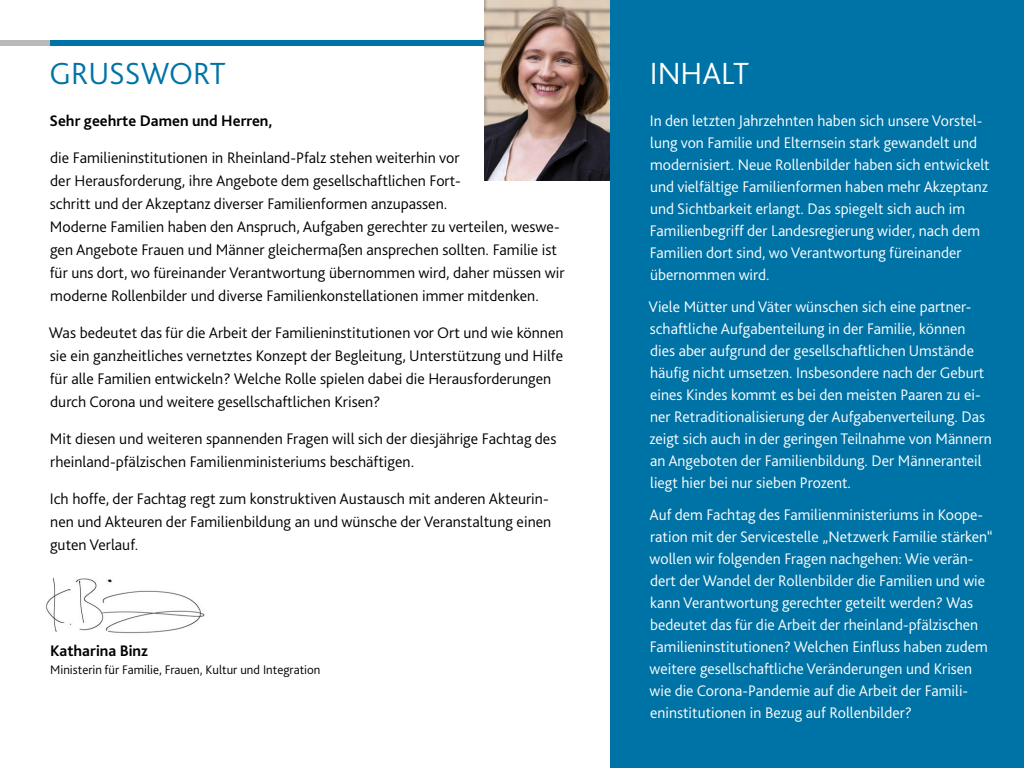
<style>
.page{position:relative;width:1024px;height:768px;background:#fff}
.page>*{position:absolute;margin:0;border:0;box-sizing:border-box;transform-origin:0 0}
.H1_Titel{font:300 32px "Bliss 2";color:#0073a6}
.H1_Titel-2{font:300 32px "Bliss 2";color:#fff}
.P_Fließtext{font:300 16px/22px "Bliss 2";color:#fff}
.P_Fließtext-2{font:300 16px/23px "Bliss 2";color:#000}
.P_Anrede{font:700 16px "Bliss 2";color:#000}
.P_Fließtext-3{font:700 16px "Bliss 2";color:#000}
.P_Fließtext-4{font:300 13px "Bliss 2";color:#000}
</style>
<div class="page">
<div style="left:0;top:40px;width:59px;height:6px;background:#b9b9b9"></div>
<div style="left:50px;top:40px;width:832px;height:6px;background:#0073a6"></div>
<img style="left:484px;top:0;width:126px;height:181px">
<img style="left:46px;top:577px;width:159px;height:57px">
<div style="left:610px;top:0;width:414px;height:768px;background:#0073a6"></div>
<h1 class="H1_Titel" style="left:50px;top:54px;width:178px">GRUSSWORT</h1>
<h1 class="H1_Titel-2" style="left:650px;top:54px;width:101px">INHALT</h1>
<p class="P_Fließtext" style="left:650px;top:110px;width:341px">In den letzten Jahrzehnten haben sich unsere Vorstel&shy;lung von Familie und Elternsein stark gewandelt und modernisiert. Neue Rollenbilder haben sich entwickelt und vielfältige Familienformen haben mehr Akzeptanz und Sichtbarkeit erlangt. Das spiegelt sich auch im Familienbegriff der Landesregierung wider, nach dem Familien dort sind, wo Verantwortung füreinander übernommen wird.</p>
<p class="P_Fließtext" style="left:648px;top:296px;width:345px">Viele Mütter und Väter wünschen sich eine partner&shy;schaftliche Aufgabenteilung in der Familie, können dies aber aufgrund der gesellschaftlichen Umstände häufig nicht umsetzen. Insbesondere nach der Geburt eines Kindes kommt es bei den meisten Paaren zu ei&shy;ner Retraditionalisierung der Aufgabenverteilung. Das zeigt sich auch in der geringen Teilnahme von Männern an Angeboten der Familienbildung. Der Männeranteil liegt hier bei nur sieben Prozent.</p>
<p class="P_Fließtext" style="left:650px;top:504px;width:345px">Auf dem Fachtag des Familienministeriums in Koope&shy;ration mit der Servicestelle „Netzwerk Familie stärken“ wollen wir folgenden Fragen nachgehen: Wie verän&shy;dert der Wandel der Rollenbilder die Familien und wie kann Verantwortung gerechter geteilt werden? Was bedeutet das für die Arbeit der rheinland-pfälzischen Familieninstitutionen? Welchen Einfluss haben zudem weitere gesellschaftliche Veränderungen und Krisen wie die Corona-Pandemie auf die Arbeit der Famili&shy;eninstitutionen in Bezug auf Rollenbilder?</p>
<p class="P_Anrede" style="left:50px;top:111px;width:224px">Sehr geehrte Damen und Herren,</p>
<p class="P_Fließtext-2" style="left:50px;top:146px;width:516px">die Familieninstitutionen in Rheinland-Pfalz stehen weiterhin vor<br>der Herausforderung, ihre Angebote dem gesellschaftlichen Fort-<br>schritt und der Akzeptanz diverser Familienformen anzupassen.<br>Moderne Familien haben den Anspruch, Aufgaben gerechter zu verteilen, weswe&shy;gen Angebote Frauen und Männer gleichermaßen ansprechen sollten. Familie ist für uns dort, wo füreinander Verantwortung übernommen wird, daher müssen wir moderne Rollenbilder und diverse Familienkonstellationen immer mitdenken.</p>
<p class="P_Fließtext-2" style="left:49px;top:321px;width:516px">Was bedeutet das für die Arbeit der Familieninstitutionen vor Ort und wie können sie ein ganzheitliches vernetztes Konzept der Begleitung, Unterstützung und Hilfe für alle Familien entwickeln? Welche Rolle spielen dabei die Herausforderungen durch Corona und weitere gesellschaftlichen Krisen?</p>
<p class="P_Fließtext-2" style="left:50px;top:427px;width:508px">Mit diesen und weiteren spannenden Fragen will sich der diesjährige Fachtag des rheinland-pfälzischen Familienministeriums beschäftigen.</p>
<p class="P_Fließtext-2" style="left:50px;top:487px;width:503px">Ich hoffe, der Fachtag regt zum konstruktiven Austausch mit anderen Akteurin&shy;nen und Akteuren der Familienbildung an und wünsche der Veranstaltung einen guten Verlauf.</p>
<p class="P_Fließtext-3" style="left:50px;top:641px;width:99px">Katharina Binz</p>
<p class="P_Fließtext-4" style="left:50px;top:662px;width:272px">Ministerin für Familie, Frauen, Kultur und Integration</p>
</div>
